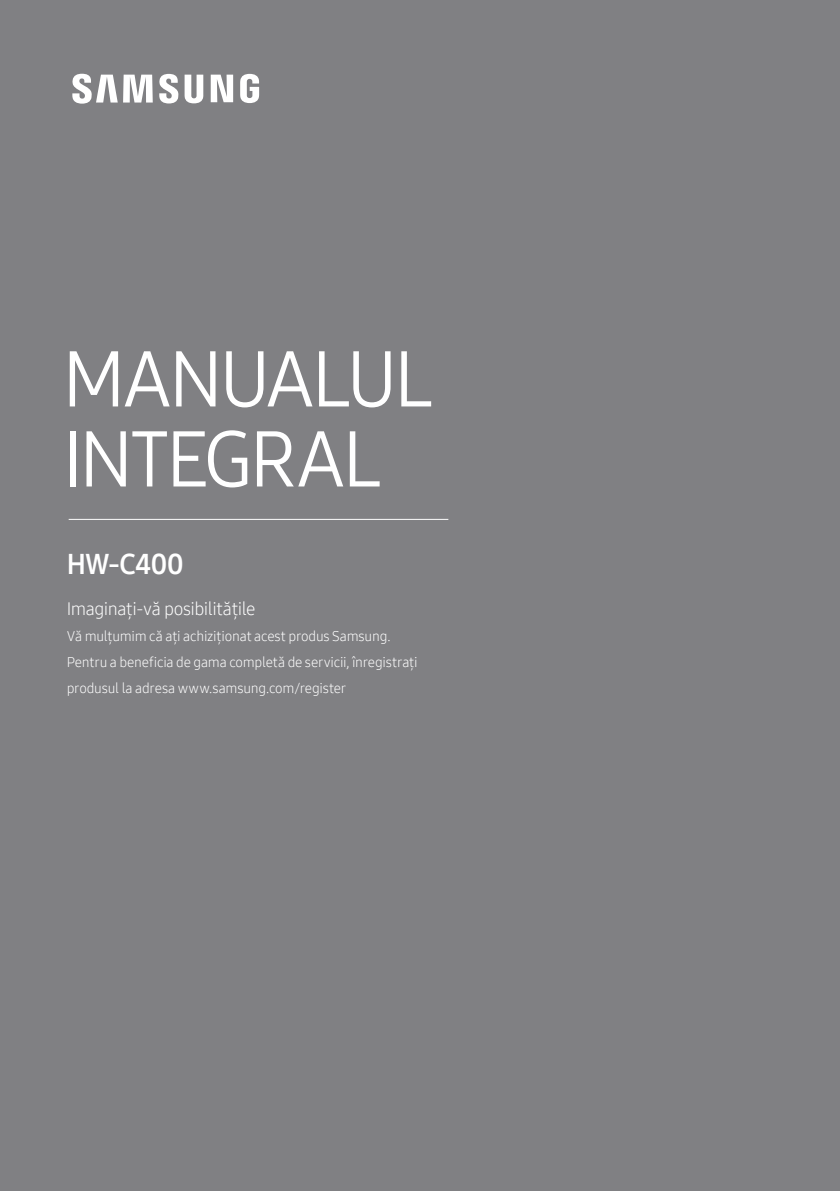
<style>
.page{position:relative;width:840px;height:1191px;background:#fff}
.page>*{position:absolute;margin:0;border:0;box-sizing:border-box;transform-origin:0 0}
.Dscription-C{font:78px/80px "Samsung One 400";letter-spacing:-.045em;color:#fff}
.Dscription-C-2{font:28px "Samsung One 700";letter-spacing:-.03em;color:#fff}
.Dscription-C-3{font:18px "Samsung One 300";letter-spacing:-.025em;color:#fff}
.Dscription-C-4{font:14px/26px "Samsung One 300";letter-spacing:-.015em;color:#fff}
</style>
<div class="page">
<div style="left:0;top:0;width:839px;height:1191px;background:#808083"></div>
<svg style="left:72px;top:74px;width:187px;height:30px"></svg>
<hr style="left:69px;top:519px;width:379px;height:1px;background:#fff">
<p class="Dscription-C" style="left:62px;top:338px;width:372px">MANUALUL<br>INTEGRAL</p>
<p class="Dscription-C-2" style="left:67px;top:545px;width:119px">HW-C400</p>
<p class="Dscription-C-3" style="left:67px;top:597px;width:190px">Imaginați-vă posibilitățile</p>
<p class="Dscription-C-4" style="left:67px;top:623px;width:352px">Vă mulțumim că ați achiziționat acest produs Samsung.<br>Pentru a beneficia de gama completă de servicii, înregistrați produsul la adresa www.samsung.com/register</p>
</div>
